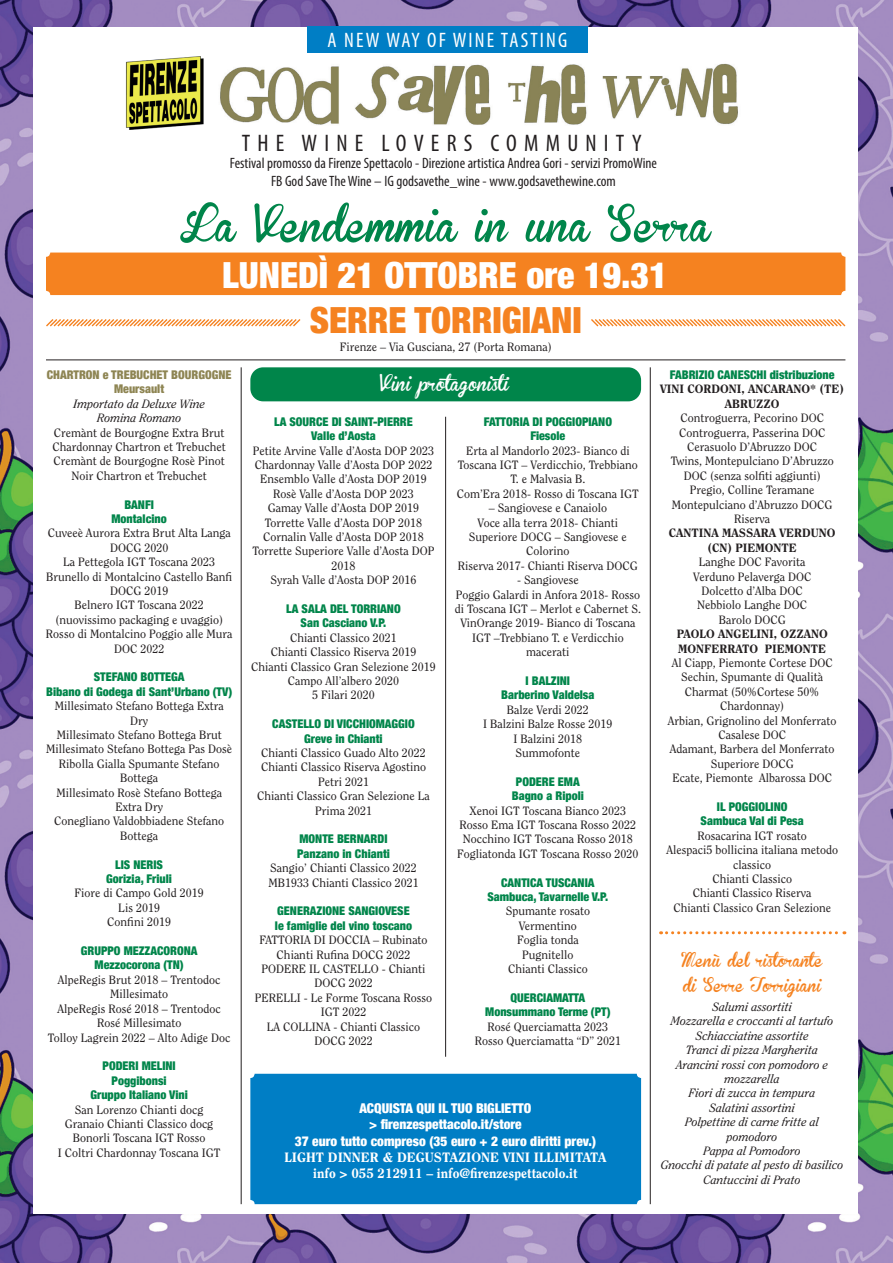
<style>
.page{position:relative;width:893px;height:1263px;background:#fff}
.page>*{position:absolute;margin:0;border:0;box-sizing:border-box;transform-origin:0 0}
.t1{font:54px "Brannboll FPERSONALUSEONLY";color:#00854a}
.t2{font:900 condensed 36px "Helvetica Neue";color:#fff}
.t3{font:900 condensed 36px "Helvetica Neue";color:#f58220}
.t4{font:condensed 24px "Myriad Pro";letter-spacing:.3em;color:#231f20}
.t5{font:24px "Brannboll FPERSONALUSEONLY";color:#fff}
.t6{font:21px/25.2px "Brannboll FPERSONALUSEONLY";color:#f58220}
.t7{font:condensed 21px "Myriad Pro";letter-spacing:.1em;color:#fff}
.t8{font:condensed 15px/18px "Myriad Pro";color:#231f20;text-align:center}
.t9{font:900 condensed 13.5px/16.2px "Helvetica Neue";color:#fff;text-align:center}
.t10{font:800 13.5px/16.2px "Clearface Std";color:#fff;text-align:center}
.t11{font:12px/14.4px "Clearface Std";color:#231f20;text-align:center}
.t12{font:900 condensed 12px/14.4px "Helvetica Neue";color:#00854a;text-align:center}
.t13{font:italic 12px/14.4px "Clearface Std";color:#231f20;text-align:center}
.t14{font:800 12px/14.4px "Clearface Std";color:#231f20;text-align:center}
.t15{font:900 condensed 12px/14.4px "Helvetica Neue";color:#8e8553;text-align:center}
</style>
<div class="page">
<img style="left:0;top:0;width:893px;height:1263px">
<div style="left:33px;top:27px;width:824px;height:1186px;background:#fff"></div>
<div style="left:307px;top:27px;width:281px;height:26px;background:#007ec5"></div>
<img style="left:220px;top:63px;width:518px;height:62px">
<div style="left:46px;top:253px;width:799px;height:42px;background:#f58220;border-radius:4px"></div>
<img style="left:126px;top:57px;width:78px;height:72px">
<div style="left:250px;top:1074px;width:391px;height:130px;background:#007ec5;border-radius:4px"></div>
<div style="left:250px;top:367px;width:391px;height:34px;background:#00854a;border-radius:13px"></div>
<svg style="left:661px;top:931px;width:184px;height:3px"></svg>
<svg style="left:46px;top:319px;width:255px;height:8px"></svg>
<svg style="left:591px;top:319px;width:255px;height:8px"></svg>
<hr style="left:241px;top:367px;width:1px;height:837px;background:#231f20">
<hr style="left:650px;top:367px;width:1px;height:837px;background:#231f20">
<hr style="left:445px;top:417px;width:1px;height:640px;background:#231f20">
<hr style="left:46px;top:360px;width:799px;height:1px;background:#231f20">
<h3 class="t7" style="left:328px;top:27px;width:241px">A NEW WAY OF WINE TASTING</h3>
<h3 class="t4" style="left:242px;top:128px;width:401px">THE WINE LOVERS COMMUNITY</h3>
<p class="t8" style="left:230px;top:154px;width:428px">Festival promosso da Firenze Spettacolo - Direzione artistica Andrea Gori - servizi PromoWine<br>FB God Save The Wine – IG godsavethe_wine - www.godsavethewine.com</p>
<h1 class="t1" style="left:180px;top:189px;width:532px">La Vendemmia in una Serra</h1>
<h2 class="t2" style="left:222px;top:245px;width:447px">LUNEDÌ 21 OTTOBRE ore 19.31</h2>
<p class="t15" style="left:47px;top:367px;width:186px">CHARTRON e TREBUCHET BOURGOGNE<br>Meursault</p>
<p class="t13" style="left:73px;top:396px;width:133px">Importato da Deluxe Wine<br>Romina Romano</p>
<p class="t11" style="left:52px;top:425px;width:175px">Cremànt de Bourgogne Extra Brut<br>Chardonnay Chartron et Trebuchet<br>Cremànt de Bourgogne Rosè Pinot<br>Noir Chartron et Trebuchet</p>
<p class="t12" style="left:112px;top:496px;width:57px">BANFI<br>Montalcino</p>
<p class="t11" style="left:46px;top:526px;width:188px">Cuveeè Aurora Extra Brut Alta Langa<br>DOCG 2020<br>La Pettegola IGT Toscana 2023<br>Brunello di Montalcino Castello Banfi<br>DOCG 2019<br>Belnero IGT Toscana 2022 (nuovissimo packaging e uvaggio)<br>Rosso di Montalcino Poggio alle Mura<br>DOC 2022</p>
<p class="t12" style="left:46px;top:669px;width:187px">STEFANO BOTTEGA<br>Bibano di Godega di Sant’Urbano (TV)</p>
<p class="t11" style="left:46px;top:699px;width:187px">Millesimato Stefano Bottega Extra<br>Dry<br>Millesimato Stefano Bottega Brut<br>Millesimato Stefano Bottega Pas Dosè<br>Ribolla Gialla Spumante Stefano<br>Bottega<br>Millesimato Rosè Stefano Bottega<br>Extra Dry<br>Conegliano Valdobbiadene Stefano<br>Bottega</p>
<p class="t12" style="left:106px;top:856px;width:67px">LIS NERIS<br>Gorizia, Friuli</p>
<p class="t11" style="left:74px;top:886px;width:131px">Fiore di Campo Gold 2019<br>Lis 2019<br>Confini 2019</p>
<p class="t12" style="left:81px;top:943px;width:118px">GRUPPO MEZZACORONA<br>Mezzocorona (TN)</p>
<p class="t11" style="left:48px;top:972px;width:184px">AlpeRegis Brut 2018 – Trentodoc<br>Millesimato<br>AlpeRegis Rosé 2018 – Trentodoc<br>Rosé Millesimato<br>Tolloy Lagrein 2022 – Alto Adige Doc</p>
<p class="t12" style="left:90px;top:1058px;width:99px">PODERI MELINI<br>Poggibonsi<br>Gruppo Italiano Vini</p>
<p class="t11" style="left:58px;top:1102px;width:164px">San Lorenzo Chianti docg<br>Granaio Chianti Classico docg<br>Bonorli Toscana IGT Rosso<br>I Coltri Chardonnay Toscana IGT</p>
<h2 class="t3" style="left:310px;top:291px;width:274px">SERRE TORRIGIANI</h2>
<p class="t11" style="left:340px;top:340px;width:214px">Firenze – Via Gusciana, 27 (Porta Romana)</p>
<h3 class="t5" style="left:380px;top:368px;width:138px">Vini protagonisti</h3>
<p class="t12" style="left:274px;top:414px;width:140px">LA SOURCE DI SAINT-PIERRE<br>Valle d’Aosta</p>
<p class="t11" style="left:252px;top:443px;width:184px">Petite Arvine Valle d’Aosta DOP 2023<br>Chardonnay Valle d’Aosta DOP 2022<br>Ensemblo Valle d’Aosta DOP 2019<br>Rosè Valle d’Aosta DOP 2023<br>Gamay Valle d’Aosta DOP 2019<br>Torrette Valle d’Aosta DOP 2018<br>Cornalin Valle d’Aosta DOP 2018<br>Torrette Superiore Valle d’Aosta DOP<br>2018<br>Syrah Valle d’Aosta DOP 2016</p>
<p class="t12" style="left:286px;top:601px;width:116px">LA SALA DEL TORRIANO<br>San Casciano V.P.</p>
<p class="t11" style="left:251px;top:630px;width:186px">Chianti Classico 2021<br>Chianti Classico Riserva 2019<br>Chianti Classico Gran Selezione 2019<br>Campo All’albero 2020<br>5 Filari 2020</p>
<p class="t12" style="left:272px;top:716px;width:144px">CASTELLO DI VICCHIOMAGGIO<br>Greve in Chianti</p>
<p class="t11" style="left:257px;top:746px;width:174px">Chianti Classico Guado Alto 2022<br>Chianti Classico Riserva Agostino<br>Petri 2021<br>Chianti Classico Gran Selezione La<br>Prima 2021</p>
<p class="t12" style="left:297px;top:831px;width:94px;text-align:left">MONTE BERNARDI<br>Panzano in Chianti</p>
<p class="t11" style="left:268px;top:861px;width:152px;text-align:left">Sangio’ Chianti Classico 2022<br>MB1933 Chianti Classico 2021</p>
<p class="t12" style="left:275px;top:903px;width:139px;text-align:left">GENERAZIONE SANGIOVESE le famiglie del vino toscano</p>
<p class="t11" style="left:255px;top:933px;width:179px">FATTORIA DI DOCCIA – Rubinato<br>Chianti Rufina DOCG 2022<br>PODERE IL CASTELLO - Chianti<br>DOCG 2022<br>PERELLI - Le Forme Toscana Rosso<br>IGT 2022<br>LA COLLINA - Chianti Classico<br>DOCG 2022</p>
<p class="t12" style="left:484px;top:414px;width:130px">FATTORIA DI POGGIOPIANO<br>Fiesole</p>
<p class="t11" style="left:457px;top:443px;width:184px">Erta al Mandorlo 2023- Bianco di<br>Toscana IGT – Verdicchio, Trebbiano<br>T. e Malvasia B.<br>Com’Era 2018- Rosso di Toscana IGT</p>
<p class="t11" style="left:458px;top:501px;width:181px">– Sangiovese e Canaiolo<br>Voce alla terra 2018- Chianti<br>Superiore DOCG – Sangiovese e<br>Colorino<br>Riserva 2017- Chianti Riserva DOCG</p>
<p class="t11" style="left:455px;top:573px;width:188px">- Sangiovese<br>Poggio Galardi in Anfora 2018- Rosso di Toscana IGT – Merlot e Cabernet S.<br>VinOrange 2019- Bianco di Toscana<br>IGT –Trebbiano T. e Verdicchio macerati</p>
<p class="t12" style="left:501px;top:673px;width:95px">I BALZINI<br>Barberino Valdelsa</p>
<p class="t11" style="left:483px;top:702px;width:131px">Balze Verdi 2022<br>I Balzini Balze Rosse 2019<br>I Balzini 2018<br>Summofonte</p>
<p class="t12" style="left:512px;top:774px;width:74px">PODERE EMA<br>Bagno a Ripoli</p>
<p class="t11" style="left:457px;top:803px;width:183px">Xenoi IGT Toscana Bianco 2023<br>Rosso Ema IGT Toscana Rosso 2022<br>Nocchino IGT Toscana Rosso 2018<br>Fogliatonda IGT Toscana Rosso 2020</p>
<p class="t12" style="left:487px;top:874px;width:122px">CANTICA TUSCANIA<br>Sambuca, Tavarnelle V.P.</p>
<p class="t11" style="left:506px;top:904px;width:86px">Spumante rosato<br>Vermentino<br>Foglia tonda<br>Pugnitello<br>Chianti Classico</p>
<p class="t12" style="left:485px;top:990px;width:127px">QUERCIAMATTA<br>Monsummano Terme (PT)</p>
<p class="t11" style="left:475px;top:1019px;width:148px">Rosé Querciamatta 2023<br>Rosso Querciamatta “D” 2021</p>
<p class="t9" style="left:295px;top:1099px;width:303px">ACQUISTA QUI IL TUO BIGLIETTO<br>&gt; firenzespettacolo.it/store<br>37 euro tutto compreso (35 euro + 2 euro diritti prev.)</p>
<p class="t10" style="left:284px;top:1149px;width:323px">LIGHT DINNER &amp; DEGUSTAZIONE VINI ILLIMITATA info &gt; 055 212911 – info@firenzespettacolo.it</p>
<p class="t12" style="left:670px;top:367px;width:166px">FABRIZIO CANESCHI distribuzione</p>
<p class="t14" style="left:660px;top:382px;width:186px">VINI CORDONI, ANCARANO* (TE)<br>ABRUZZO</p>
<p class="t11" style="left:671px;top:411px;width:164px">Controguerra, Pecorino DOC<br>Controguerra, Passerina DOC<br>Cerasuolo D’Abruzzo DOC<br>Twins, Montepulciano D’Abruzzo<br>DOC (senza solfiti aggiunti)<br>Pregio, Colline Teramane<br>Montepulciano d’Abruzzo DOCG<br>Riserva</p>
<p class="t14" style="left:669px;top:526px;width:168px">CANTINA MASSARA VERDUNO (CN) PIEMONTE</p>
<p class="t11" style="left:693px;top:555px;width:120px">Langhe DOC Favorita<br>Verduno Pelaverga DOC<br>Dolcetto d’Alba DOC<br>Nebbiolo Langhe DOC<br>Barolo DOCG</p>
<p class="t14" style="left:677px;top:627px;width:152px;text-align:left">PAOLO ANGELINI, OZZANO<br>MONFERRATO PIEMONTE</p>
<p class="t11" style="left:668px;top:656px;width:170px">Al Ciapp, Piemonte Cortese DOC<br>Sechin, Spumante di Qualità<br>Charmat (50%Cortese 50%<br>Chardonnay)<br>Arbian, Grignolino del Monferrato<br>Casalese DOC<br>Adamant, Barbera del Monferrato<br>Superiore DOCG<br>Ecate, Piemonte Albarossa DOC</p>
<p class="t12" style="left:701px;top:799px;width:105px">IL POGGIOLINO<br>Sambuca Val di Pesa</p>
<p class="t11" style="left:666px;top:828px;width:173px">Rosacarina IGT rosato<br>Alespaci5 bollicina italiana metodo classico<br>Chianti Classico<br>Chianti Classico Riserva<br>Chianti Classico Gran Selezione</p>
<h3 class="t6" style="left:682px;top:946px;width:145px">Menù del ristorante di Serre Torrigiani</h3>
<p class="t13" style="left:661px;top:999px;width:184px">Salumi assortiti<br>Mozzarella e croccanti al tartufo<br>Schiacciatine assortite<br>Tranci di pizza Margherita<br>Arancini rossi con pomodoro e mozzarella<br>Fiori di zucca in tempura<br>Salatini assortini<br>Polpettine di carne fritte al pomodoro<br>Pappa al Pomodoro<br>Gnocchi di patate al pesto di basilico<br>Cantuccini di Prato</p>
</div>
